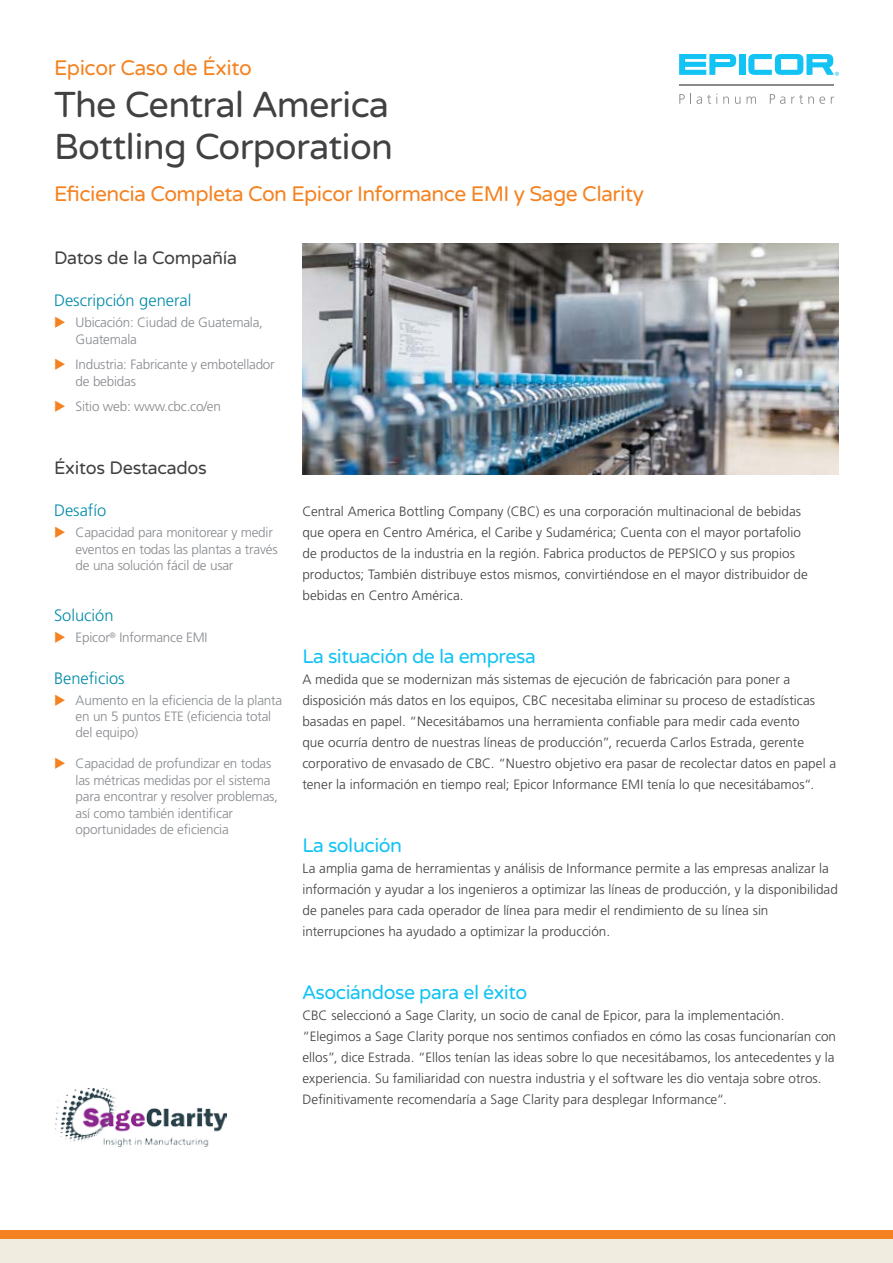
<style>
.page{position:relative;width:893px;height:1263px;background:#fff}
.page>*{position:absolute;margin:0;border:0;box-sizing:border-box;transform-origin:0 0}
.Company_Name_-_Title{font:36px "Varela Round";letter-spacing:-.02em;color:#414042}
.Intro_Statement_-_Ti{font:21px "Varela Round";letter-spacing:-.025em;color:#f58220}
.Body_Heading_-_Sente{font:19.5px "Varela Round";letter-spacing:-.025em;color:#12c3f4}
.Functionality_Headin{font:18px "Varela Round";letter-spacing:-.015em;color:#414042}
.Functionality_Subhea{font:300 16.5px "Frutiger LT Std";color:#008aa9}
.Bulleted_List_Titles{font:300 16.5px "Frutiger LT Std";color:#008aa9}
.Body_Copy_-_Sentence{font:300 13.5px/21px "Frutiger LT Std";letter-spacing:.005em;color:#414042}
.t1{font:300 13.5px/16.5px "Frutiger LT Std";letter-spacing:-.015em;color:#86898d}
</style>
<div class="page">
<div style="left:0;top:1230px;width:893px;height:10px;background:#f58220"></div>
<div style="left:0;top:1239px;width:893px;height:24px;background:#f0ede0"></div>
<div style="left:739px;top:54px;width:6px;height:21px;background:#12c3f4"></div>
<svg style="left:679px;top:54px;width:57px;height:21px"></svg>
<svg style="left:748px;top:54px;width:91px;height:22px"></svg>
<hr style="left:679px;top:84px;width:155px;height:1px;background:#888a8c">
<svg style="left:679px;top:93px;width:38px;height:11px"></svg>
<svg style="left:723px;top:97px;width:6px;height:7px"></svg>
<svg style="left:735px;top:97px;width:5px;height:7px"></svg>
<svg style="left:746px;top:97px;width:10px;height:7px"></svg>
<svg style="left:770px;top:94px;width:15px;height:10px"></svg>
<svg style="left:791px;top:95px;width:34px;height:9px"></svg>
<img style="left:55px;top:1088px;width:171px;height:58px">
<img style="left:302px;top:243px;width:537px;height:231px">
<h2 class="Intro_Statement_-_Ti" style="left:54px;top:56px;width:199px">Epicor Caso de Éxito</h2>
<p class="Company_Name_-_Title" style="left:54px;top:84px;width:337px">The Central America</p>
<p class="Company_Name_-_Title" style="left:54px;top:126px;width:341px">Bottling Corporation</p>
<p class="Intro_Statement_-_Ti" style="left:54px;top:182px;width:591px">Eficiencia Completa Con Epicor Informance EMI y Sage Clarity</p>
<p class="Functionality_Headin" style="left:54px;top:247px;width:185px">Datos de la Compañía</p>
<p class="Bulleted_List_Titles" style="left:54px;top:291px;width:139px">Descripción general</p>
<p class="t1" style="left:76px;top:314px;width:189px">Ubicación: Ciudad de Guatemala,<br>Guatemala</p>
<p class="t1" style="left:76px;top:356px;width:201px">Industria: Fabricante y embotellador de bebidas</p>
<p class="t1" style="left:76px;top:398px;width:147px">Sitio web: www.cbc.co/en</p>
<p class="Functionality_Headin" style="left:54px;top:457px;width:154px">Éxitos Destacados</p>
<p class="Functionality_Subhea" style="left:54px;top:501px;width:54px">Desafío</p>
<p class="t1" style="left:76px;top:524px;width:203px">Capacidad para monitorear y medir eventos en todas las plantas a través de una solución fácil de usar</p>
<p class="Functionality_Subhea" style="left:54px;top:606px;width:61px">Solución</p>
<p class="t1" style="left:76px;top:629px;width:133px">Epicor<sup>®</sup> Informance EMI</p>
<p class="Functionality_Subhea" style="left:54px;top:669px;width:72px">Beneficios</p>
<p class="t1" style="left:76px;top:692px;width:208px">Aumento en la eficiencia de la planta en un 5 puntos ETE (eficiencia total del equipo)</p>
<p class="t1" style="left:76px;top:755px;width:204px">Capacidad de profundizar en todas las métricas medidas por el sistema para encontrar y resolver problemas, así como también identificar oportunidades de eficiencia</p>
<p class="Body_Copy_-_Sentence" style="left:302px;top:501px;width:507px">Central America Bottling Company (CBC) es una corporación multinacional de bebidas que opera en Centro América, el Caribe y Sudamérica; Cuenta con el mayor portafolio de productos de la industria en la región. Fabrica productos de PEPSICO y sus propios productos; También distribuye estos mismos, convirtiéndose en el mayor distribuidor de bebidas en Centro América.</p>
<p class="Body_Heading_-_Sente" style="left:302px;top:645px;width:235px">La situación de la empresa</p>
<p class="Body_Copy_-_Sentence" style="left:302px;top:669px;width:535px">A medida que se modernizan más sistemas de ejecución de fabricación para poner a disposición más datos en los equipos, CBC necesitaba eliminar su proceso de estadísticas basadas en papel. “Necesitábamos una herramienta confiable para medir cada evento<br>que ocurría dentro de nuestras líneas de producción”, recuerda Carlos Estrada, gerente corporativo de envasado de CBC. “Nuestro objetivo era pasar de recolectar datos en papel a tener la información en tiempo real; Epicor Informance EMI tenía lo que necesitábamos“.</p>
<p class="Body_Heading_-_Sente" style="left:302px;top:834px;width:101px">La solución</p>
<p class="Body_Copy_-_Sentence" style="left:302px;top:858px;width:537px">La amplia gama de herramientas y análisis de Informance permite a las empresas analizar la información y ayudar a los ingenieros a optimizar las líneas de producción, y la disponibilidad de paneles para cada operador de línea para medir el rendimiento de su línea sin interrupciones ha ayudado a optimizar la producción.</p>
<p class="Body_Heading_-_Sente" style="left:302px;top:981px;width:226px">Asociándose para el éxito</p>
<p class="Body_Copy_-_Sentence" style="left:302px;top:1005px;width:535px">CBC seleccionó a Sage Clarity, un socio de canal de Epicor, para la implementación. “Elegimos a Sage Clarity porque nos sentimos confiados en cómo las cosas funcionarían con ellos”, dice Estrada. “Ellos tenían las ideas sobre lo que necesitábamos, los antecedentes y la experiencia. Su familiaridad con nuestra industria y el software les dio ventaja sobre otros.<br>Definitivamente recomendaría a Sage Clarity para desplegar Informance“.</p>
</div>
